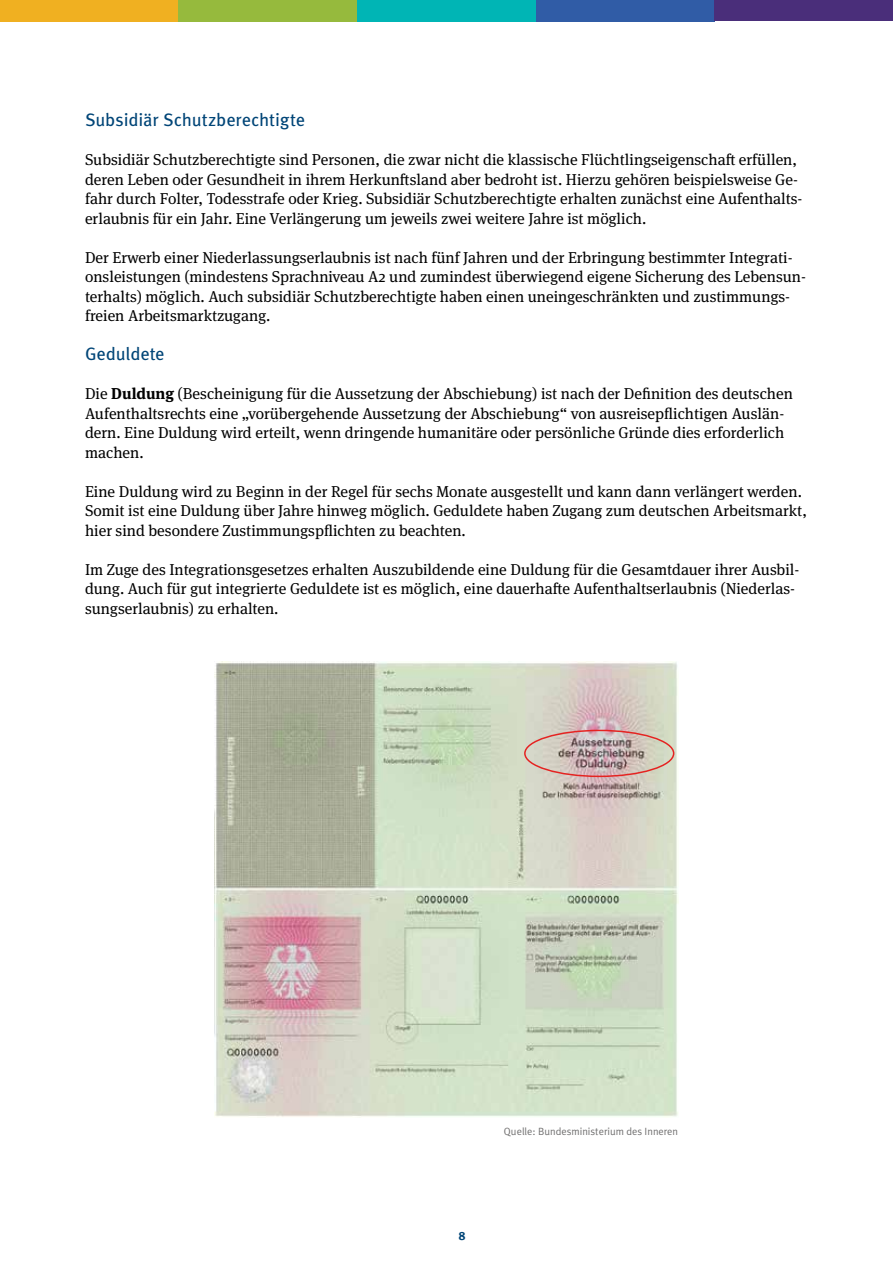
<style>
.page{position:relative;width:893px;height:1263px;background:#fff}
.page>*{position:absolute;margin:0;border:0;box-sizing:border-box;transform-origin:0 0}
.t1{font:18px "Meta OT";letter-spacing:-.01em;color:#004577}
.t2{font:15.75px/19.5px "Meta Serif OT";color:#000}
.t3{font:700 12px "Meta OT";color:#004577}
.t4{font:10.5px "Meta Plus Normal";color:#706f6f}
.s1{font-weight:700}
</style>
<div class="page">
<div style="left:0;top:0;width:179px;height:21px;background:#f0b021"></div>
<div style="left:179px;top:0;width:178px;height:21px;background:#96ba3d"></div>
<div style="left:357px;top:0;width:179px;height:21px;background:#00b5b5"></div>
<div style="left:536px;top:0;width:178px;height:21px;background:#305ca6"></div>
<div style="left:714px;top:0;width:179px;height:21px;background:#4a2e7a"></div>
<img style="left:214px;top:662px;width:465px;height:455px">
<div style="left:524px;top:730px;width:150px;height:47px;border:2px solid #e52321;border-radius:50%"></div>
<p class="t1" style="left:85px;top:109px;width:222px">Subsidiär Schutzberechtigte</p>
<p class="t2" style="left:85px;top:150px;width:719px">Subsidiär Schutzberechtigte sind Personen, die zwar nicht die klassische Flüchtlingseigenschaft erfüllen, deren Leben oder Gesundheit in ihrem Herkunftsland aber bedroht ist. Hierzu gehören beispielsweise Ge&shy;fahr durch Folter, Todesstrafe oder Krieg. Subsidiär Schutzberechtigte erhalten zunächst eine Aufenthalts&shy;erlaubnis für ein Jahr. Eine Verlängerung um jeweils zwei weitere Jahre ist möglich.</p>
<p class="t2" style="left:85px;top:247px;width:722px">Der Erwerb einer Niederlassungserlaubnis ist nach fünf Jahren und der Erbringung bestimmter Integrati&shy;onsleistungen (mindestens Sprachniveau A2 und zumindest überwiegend eigene Sicherung des Lebensun&shy;terhalts) möglich. Auch subsidiär Schutzberechtigte haben einen uneingeschränkten und zustimmungs&shy;freien Arbeitsmarktzugang.</p>
<p class="t1" style="left:85px;top:343px;width:81px">Geduldete</p>
<p class="t2" style="left:85px;top:384px;width:709px">Die <span class="s1">Duldung</span> (Bescheinigung für die Aussetzung der Abschiebung) ist nach der Definition des deutschen Aufenthaltsrechts eine „vorübergehende Aussetzung der Abschiebung“ von ausreisepflichtigen Auslän&shy;dern. Eine Duldung wird erteilt, wenn dringende humanitäre oder persönliche Gründe dies erforderlich machen.</p>
<p class="t2" style="left:85px;top:481px;width:724px">Eine Duldung wird zu Beginn in der Regel für sechs Monate ausgestellt und kann dann verlängert werden.<br>Somit ist eine Duldung über Jahre hinweg möglich. Geduldete haben Zugang zum deutschen Arbeitsmarkt, hier sind besondere Zustimmungspflichten zu beachten.</p>
<p class="t2" style="left:85px;top:559px;width:716px">Im Zuge des Integrationsgesetzes erhalten Auszubildende eine Duldung für die Gesamtdauer ihrer Ausbil&shy;dung. Auch für gut integrierte Geduldete ist es möglich, eine dauerhafte Aufenthaltserlaubnis (Niederlas&shy;sungserlaubnis) zu erhalten.</p>
<p class="t3" style="left:458px;top:1228px;width:9px">8</p>
<p class="t4" style="left:504px;top:1125px;width:176px">Quelle: Bundesministerium des Inneren</p>
</div>
